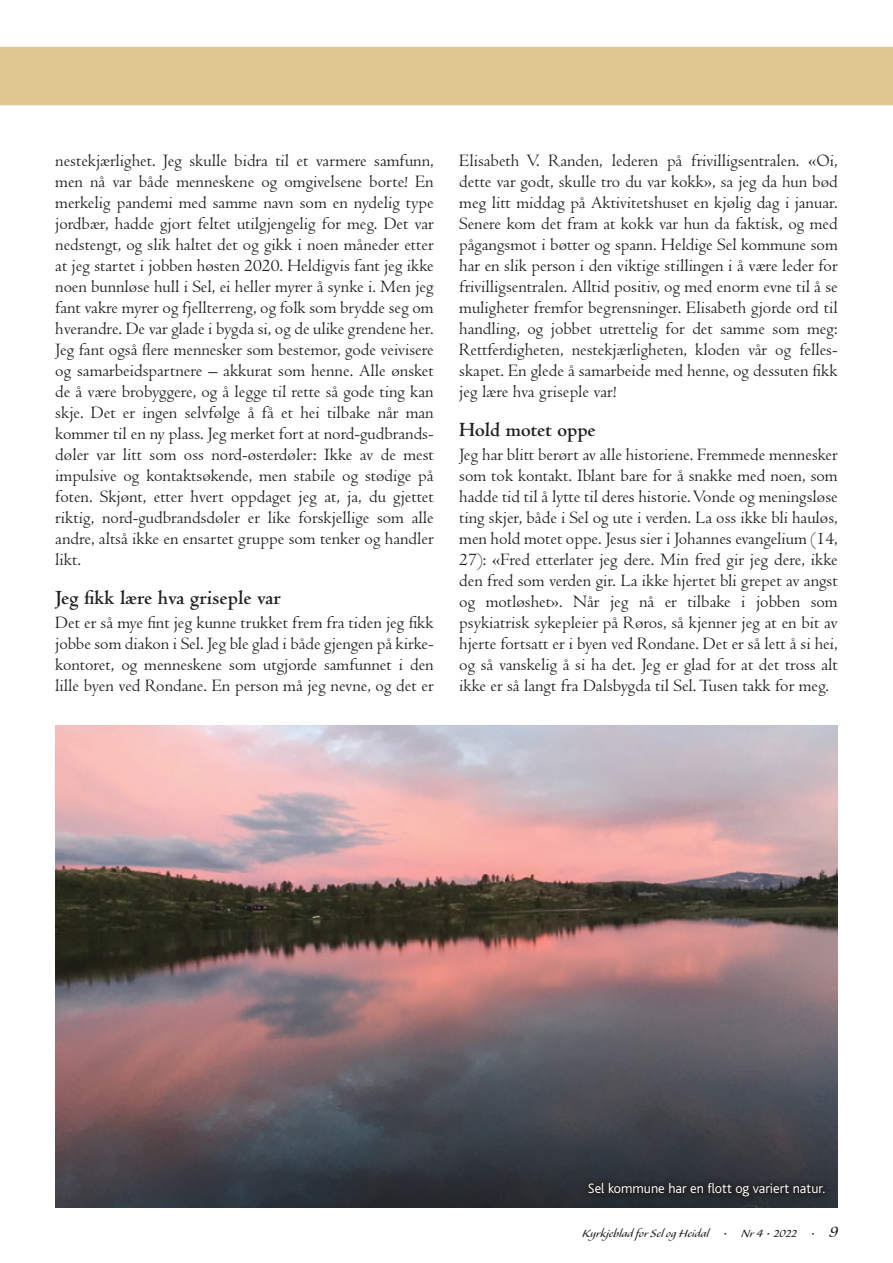
<style>
.page{position:relative;width:893px;height:1263px;background:#fff}
.page>*{position:absolute;margin:0;border:0;box-sizing:border-box;transform-origin:0 0}
.Tit_2{font:700 21px "Centaur";color:#231f20}
.Basic_1{font:18px/21px "Centaur";color:#231f20;text-align:justify}
.Figurtekst{font:300 14.25px "Bliss";color:#fff}
.t1{font:13.5px "Alexa";color:#231f20}
.s1{font-size:19.5px}
</style>
<div class="page">
<div style="left:0;top:47px;width:893px;height:58px;background:#dec791"></div>
<img style="left:55px;top:725px;width:783px;height:483px">
<svg style="left:582px;top:1176px;width:249px;height:27px;background:#282a2f"></svg>
<p class="Basic_1" style="left:55px;top:151px;width:380px">nestekjærlighet. Jeg skulle bidra til et varmere samfunn, men nå var både menneskene og omgivelsene borte! En merkelig pandemi med samme navn som en nydelig type jordbær, hadde gjort feltet utilgjengelig for meg. Det var nedstengt, og slik haltet det og gikk i noen måneder etter at jeg startet i jobben høsten 2020. Heldigvis fant jeg ikke noen bunnløse hull i Sel, ei heller myrer å synke i. Men jeg fant vakre myrer og fjellterreng, og folk som brydde seg om hverandre. De var glade i bygda si, og de ulike grendene her.<br>Jeg fant også flere mennesker som bestemor, gode veivisere og samarbeidspartnere – akkurat som henne. Alle ønsket de å være brobyggere, og å legge til rette så gode ting kan skje. Det er ingen selvfølge å få et hei tilbake når man kommer til en ny plass. Jeg merket fort at nord-gudbrands&shy;døler var litt som oss nord-østerdøler: Ikke av de mest impulsive og kontaktsøkende, men stabile og stødige på foten. Skjønt, etter hvert oppdaget jeg at, ja, du gjettet riktig, nord-gudbrandsdøler er like forskjellige som alle andre, altså ikke en ensartet gruppe som tenker og handler likt.</p>
<p class="Tit_2" style="left:55px;top:587px;width:227px">Jeg fikk lære hva griseple var</p>
<p class="Basic_1" style="left:55px;top:613px;width:380px">Det er så mye fint jeg kunne trukket frem fra tiden jeg fikk jobbe som diakon i Sel. Jeg ble glad i både gjengen på kirke&shy;kontoret, og menneskene som utgjorde samfunnet i den lille byen ved Rondane. En person må jeg nevne, og det er</p>
<p class="Basic_1" style="left:459px;top:151px;width:380px">Elisabeth V. Randen, lederen på frivilligsentralen. «Oi, dette var godt, skulle tro du var kokk», sa jeg da hun bød meg litt middag på Aktivitetshuset en kjølig dag i januar.<br>Senere kom det fram at kokk var hun da faktisk, og med pågangsmot i bøtter og spann. Heldige Sel kommune som har en slik person i den viktige stillingen i å være leder for frivilligsentralen. Alltid positiv, og med enorm evne til å se muligheter fremfor begrensninger. Elisabeth gjorde ord til handling, og jobbet utrettelig for det samme som meg:<br>Rettferdigheten, nestekjærligheten, kloden vår og felles&shy;skapet. En glede å samarbeide med henne, og dessuten fikk jeg lære hva griseple var!</p>
<p class="Tit_2" style="left:459px;top:419px;width:138px">Hold motet oppe</p>
<p class="Basic_1" style="left:459px;top:445px;width:380px">Jeg har blitt berørt av alle historiene. Fremmede mennesker som tok kontakt. Iblant bare for å snakke med noen, som hadde tid til å lytte til deres historie. Vonde og meningsløse ting skjer, både i Sel og ute i verden. La oss ikke bli hauløs, men hold motet oppe. Jesus sier i Johannes evangelium (14, 27): «Fred etterlater jeg dere. Min fred gir jeg dere, ikke den fred som verden gir. La ikke hjertet bli grepet av angst og motløshet». Når jeg nå er tilbake i jobben som psykiatrisk sykepleier på Røros, så kjenner jeg at en bit av hjerte fortsatt er i byen ved Rondane. Det er så lett å si hei, og så vanskelig å si ha det. Jeg er glad for at det tross alt ikke er så langt fra Dalsbygda til Sel. Tusen takk for meg.</p>
<p class="Figurtekst" style="left:588px;top:1181px;width:239px">Sel kommune har en flott og variert natur.</p>
<p class="t1" style="left:582px;top:1227px;width:257px">Kyrkjeblad for Sel og Heidal • Nr 4 • 2022 • <span class="s1">9</span></p>
</div>
